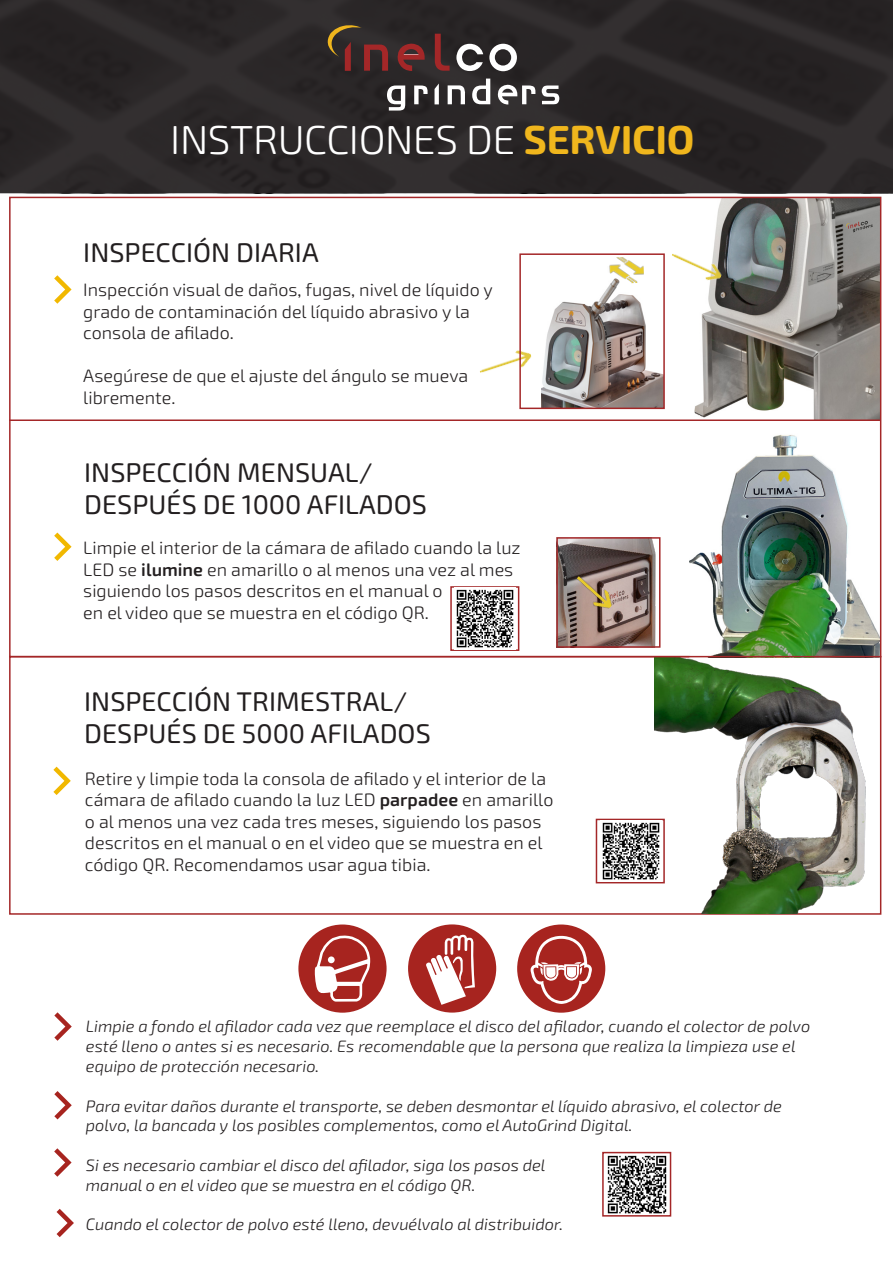
<style>
.page{position:relative;width:893px;height:1263px;background:#fff}
.page>*{position:absolute;margin:0;border:0;box-sizing:border-box;transform-origin:0 0}
.t1{font:300 40.5px "Exo Soft";letter-spacing:-.01em;color:#fff}
.t2{font:27px/32.4px "Exo Soft";color:#231f20}
.t3{font:300 18px/21.6px "Exo Soft";color:#231f20}
.t4{font:italic 300 16.5px/19.8px "Exo Soft";color:#231f20}
.s1{font-weight:700;color:#f0b61d}
.s2{font-weight:600}
</style>
<div class="page">
<img style="left:541px;top:284px;width:121px;height:122px">
<div style="left:602px;top:1152px;width:69px;height:64px;border:2px solid #a42728"></div>
<div style="left:9px;top:656px;width:872px;height:259px;border:2px solid #a42728"></div>
<img style="left:559px;top:537px;width:131px;height:111px">
<div style="left:0;top:0;width:893px;height:193px;background:#292627"></div>
<svg style="left:435px;top:34px;width:15px;height:37px"></svg>
<svg style="left:489px;top:44px;width:28px;height:27px"></svg>
<svg style="left:456px;top:44px;width:27px;height:27px"></svg>
<svg style="left:328px;top:25px;width:61px;height:46px"></svg>
<svg style="left:397px;top:44px;width:28px;height:27px"></svg>
<svg style="left:435px;top:84px;width:4px;height:20px"></svg>
<svg style="left:448px;top:85px;width:18px;height:19px"></svg>
<svg style="left:387px;top:86px;width:18px;height:25px"></svg>
<svg style="left:414px;top:86px;width:14px;height:18px"></svg>
<svg style="left:472px;top:79px;width:18px;height:25px"></svg>
<svg style="left:497px;top:85px;width:38px;height:20px"></svg>
<svg style="left:542px;top:86px;width:17px;height:18px"></svg>
<img style="left:694px;top:200px;width:184px;height:219px">
<img style="left:609px;top:257px;width:35px;height:27px">
<svg style="left:54px;top:275px;width:18px;height:29px"></svg>
<svg style="left:54px;top:532px;width:18px;height:29px"></svg>
<svg style="left:53px;top:767px;width:18px;height:28px"></svg>
<hr style="left:9px;top:419px;width:871px;height:2px;background:#a42728">
<img style="left:565px;top:570px;width:52px;height:51px">
<div style="left:556px;top:537px;width:104px;height:111px;border:2px solid #a42728"></div>
<img style="left:672px;top:237px;width:57px;height:55px">
<img style="left:480px;top:350px;width:52px;height:23px">
<img style="left:655px;top:657px;width:217px;height:256px">
<img style="left:690px;top:435px;width:190px;height:223px">
<div style="left:450px;top:586px;width:69px;height:65px;border:2px solid #a42728"></div>
<img style="left:454px;top:588px;width:62px;height:61px">
<img style="left:605px;top:1154px;width:63px;height:60px">
<div style="left:519px;top:253px;width:146px;height:156px;border:2px solid #a42728"></div>
<div style="left:596px;top:819px;width:69px;height:64px;border:2px solid #a42728"></div>
<div style="left:298px;top:924px;width:89px;height:89px;background:#a7241f;border-radius:50%"></div>
<svg style="left:314px;top:934px;width:56px;height:67px"></svg>
<div style="left:328px;top:956px;width:7px;height:7px;background:#fff;border-radius:50%"></div>
<div style="left:408px;top:924px;width:88px;height:88px;background:#a7241f;border-radius:50%"></div>
<svg style="left:425px;top:934px;width:50px;height:71px"></svg>
<div style="left:517px;top:924px;width:88px;height:89px;background:#a7241f;border-radius:50%"></div>
<svg style="left:531px;top:936px;width:61px;height:68px"></svg>
<svg style="left:54px;top:1012px;width:18px;height:29px"></svg>
<svg style="left:54px;top:1091px;width:18px;height:28px"></svg>
<svg style="left:54px;top:1148px;width:18px;height:29px"></svg>
<svg style="left:57px;top:1209px;width:17px;height:28px"></svg>
<img style="left:600px;top:820px;width:62px;height:62px">
<h1 class="t1" style="left:170px;top:124px;width:526px">INSTRUCCIONES DE <span class="s1">SERVICIO</span></h1>
<h2 class="t2" style="left:83px;top:236px;width:237px">INSPECCIÓN DIARIA</h2>
<p class="t3" style="left:83px;top:281px;width:411px">Inspección visual de daños, fugas, nivel de líquido y grado de contaminación del líquido abrasivo y la consola de afilado.</p>
<p class="t3" style="left:83px;top:367px;width:387px">Asegúrese de que el ajuste del ángulo se mueva libremente.</p>
<h2 class="t2" style="left:84px;top:456px;width:344px">INSPECCIÓN MENSUAL/<br>DESPUÉS DE 1000 AFILADOS</h2>
<p class="t3" style="left:83px;top:539px;width:439px">Limpie el interior de la cámara de afilado cuando la luz LED se <span class="s2">ilumine</span> en amarillo o al menos una vez al mes siguiendo los pasos descritos en el manual o<br>en el video que se muestra en el código QR.</p>
<h2 class="t2" style="left:84px;top:685px;width:348px">INSPECCIÓN TRIMESTRAL/<br>DESPUÉS DE 5000 AFILADOS</h2>
<p class="t3" style="left:85px;top:769px;width:470px">Retire y limpie toda la consola de afilado y el interior de la cámara de afilado cuando la luz LED <span class="s2">parpadee</span> en amarillo o al menos una vez cada tres meses, siguiendo los pasos descritos en el manual o en el video que se muestra en el código QR. Recomendamos usar agua tibia.</p>
<p class="t4" style="left:86px;top:1018px;width:726px">Limpie a fondo el afilador cada vez que reemplace el disco del afilador, cuando el colector de polvo esté lleno o antes si es necesario. Es recomendable que la persona que realiza la limpieza use el equipo de protección necesario.</p>
<p class="t4" style="left:86px;top:1097px;width:698px">Para evitar daños durante el transporte, se deben desmontar el líquido abrasivo, el colector de polvo, la bancada y los posibles complementos, como el AutoGrind Digital.</p>
<p class="t4" style="left:86px;top:1157px;width:461px">Si es necesario cambiar el disco del afilador, siga los pasos del manual o en el video que se muestra en el código QR.</p>
<p class="t4" style="left:86px;top:1216px;width:479px">Cuando el colector de polvo esté lleno, devuélvalo al distribuidor.</p>
</div>
